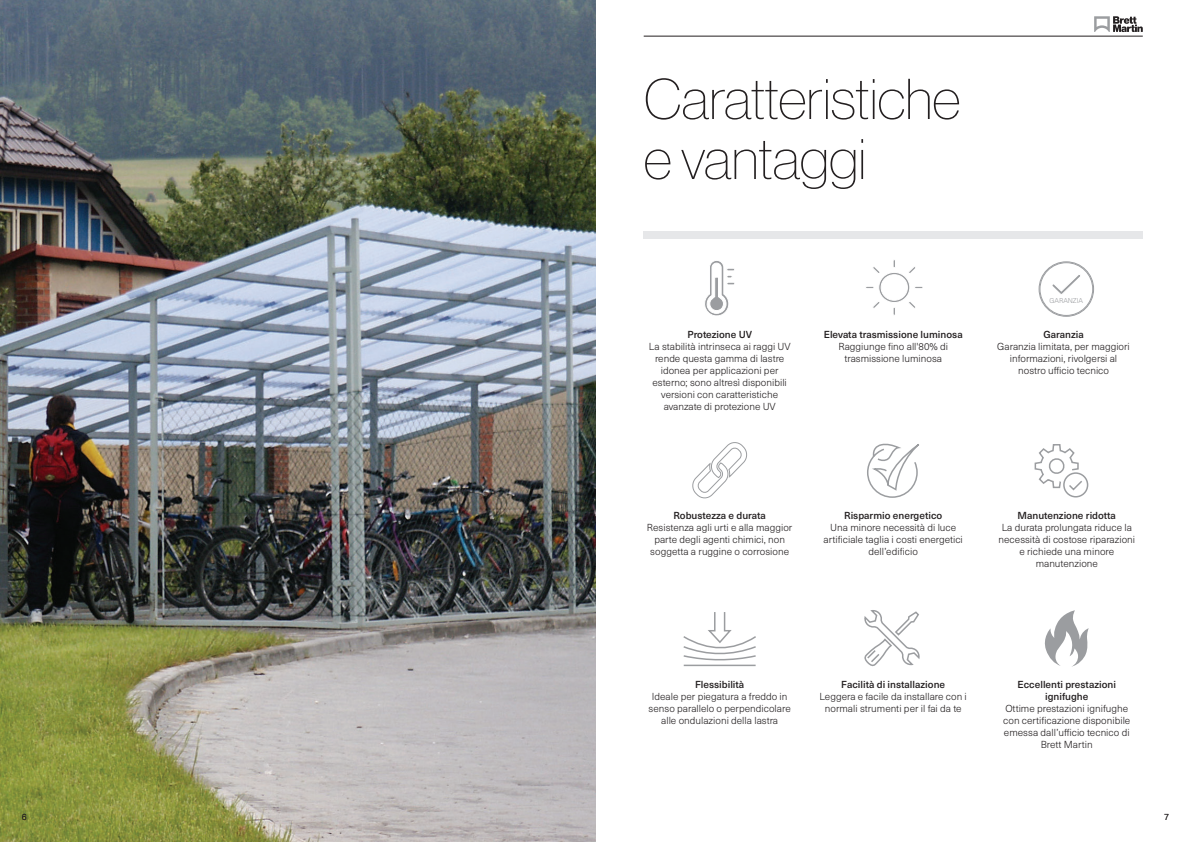
<style>
.page{position:relative;width:1191px;height:842px;background:#fff}
.page>*{position:absolute;margin:0;border:0;box-sizing:border-box;transform-origin:0 0}
.t1{font:56.2px/60px "N Haas Grotesk DS Pro 25 Th";color:#231f20}
.t2{font:300 10px/12px "Neue Haas Unica W1 G";color:#231f20;text-align:center}
.t3{font:500 10px/12px "Neue Haas Unica W1 G";color:#231f20;text-align:center}
.t4{font:300 9px "Neue Haas Unica W1 G";color:#231f20}
.t5{font:300 6.9px "Neue Haas Unica W1 G";color:#9b9da0}
</style>
<div class="page">
<hr style="left:643px;top:36px;width:499px;height:1px;background:#231f20">
<img style="left:0;top:0;width:595px;height:842px">
<svg style="left:705px;top:261px;width:30px;height:55px"></svg>
<div style="left:643px;top:231px;width:499px;height:8px;background:#e6e7e9"></div>
<div style="left:1039px;top:262px;width:54px;height:54px;border:1px solid #9b9da0;border-radius:50%"></div>
<svg style="left:1052px;top:275px;width:28px;height:19px"></svg>
<svg style="left:866px;top:260px;width:57px;height:55px"></svg>
<svg style="left:1044px;top:610px;width:44px;height:57px"></svg>
<svg style="left:692px;top:442px;width:55px;height:57px"></svg>
<svg style="left:867px;top:443px;width:52px;height:55px"></svg>
<svg style="left:683px;top:612px;width:73px;height:55px"></svg>
<svg style="left:864px;top:610px;width:56px;height:57px"></svg>
<svg style="left:1034px;top:444px;width:55px;height:54px"></svg>
<svg style="left:1094px;top:16px;width:48px;height:16px"></svg>
<h1 class="t1" style="left:643px;top:69px;width:318px">Caratteristiche e vantaggi</h1>
<p class="t3" style="left:687px;top:327px;width:66px">Protezione UV</p>
<p class="t2" style="left:649px;top:340px;width:143px">La stabilità intrinseca ai raggi UV rende questa gamma di lastre idonea per applicazioni per esterno; sono altresì disponibili versioni con caratteristiche avanzate di protezione UV</p>
<p class="t3" style="left:823px;top:327px;width:140px">Elevata trasmissione luminosa</p>
<p class="t2" style="left:838px;top:340px;width:111px">Raggiunge fino all'80% di trasmissione luminosa</p>
<p class="t5" style="left:1049px;top:296px;width:35px">GARANZIA</p>
<p class="t3" style="left:1043px;top:328px;width:42px">Garanzia</p>
<p class="t2" style="left:997px;top:340px;width:134px">Garanzia limitata, per maggiori informazioni, rivolgersi al nostro ufficio tecnico</p>
<p class="t3" style="left:673px;top:509px;width:94px">Robustezza e durata</p>
<p class="t2" style="left:647px;top:521px;width:147px">Resistenza agli urti e alla maggior parte degli agenti chimici, non soggetta a ruggine o corrosione</p>
<p class="t3" style="left:844px;top:509px;width:100px">Risparmio energetico</p>
<p class="t2" style="left:823px;top:521px;width:141px">Una minore necessità di luce artificiale taglia i costi energetici dell’edificio</p>
<p class="t3" style="left:1017px;top:509px;width:100px">Manutenzione ridotta</p>
<p class="t2" style="left:998px;top:521px;width:138px">La durata prolungata riduce la necessità di costose riparazioni e richiede una minore manutenzione</p>
<p class="t3" style="left:695px;top:678px;width:51px">Flessibilità</p>
<p class="t2" style="left:648px;top:690px;width:144px">Ideale per piegatura a freddo in senso parallelo o perpendicolare alle ondulazioni della lastra</p>
<p class="t3" style="left:841px;top:678px;width:105px">Facilità di installazione</p>
<p class="t2" style="left:819px;top:690px;width:149px">Leggera e facile da installare con i normali strumenti per il fai da te</p>
<p class="t3" style="left:1017px;top:678px;width:100px">Eccellenti prestazioni ignifughe</p>
<p class="t2" style="left:1003px;top:702px;width:129px">Ottime prestazioni ignifughe con certificazione disponibile emessa dall’ufficio tecnico di<br>Brett Martin</p>
<p class="t4" style="left:22px;top:810px;width:6px">6</p>
<p class="t4" style="left:1164px;top:810px;width:6px">7</p>
</div>
